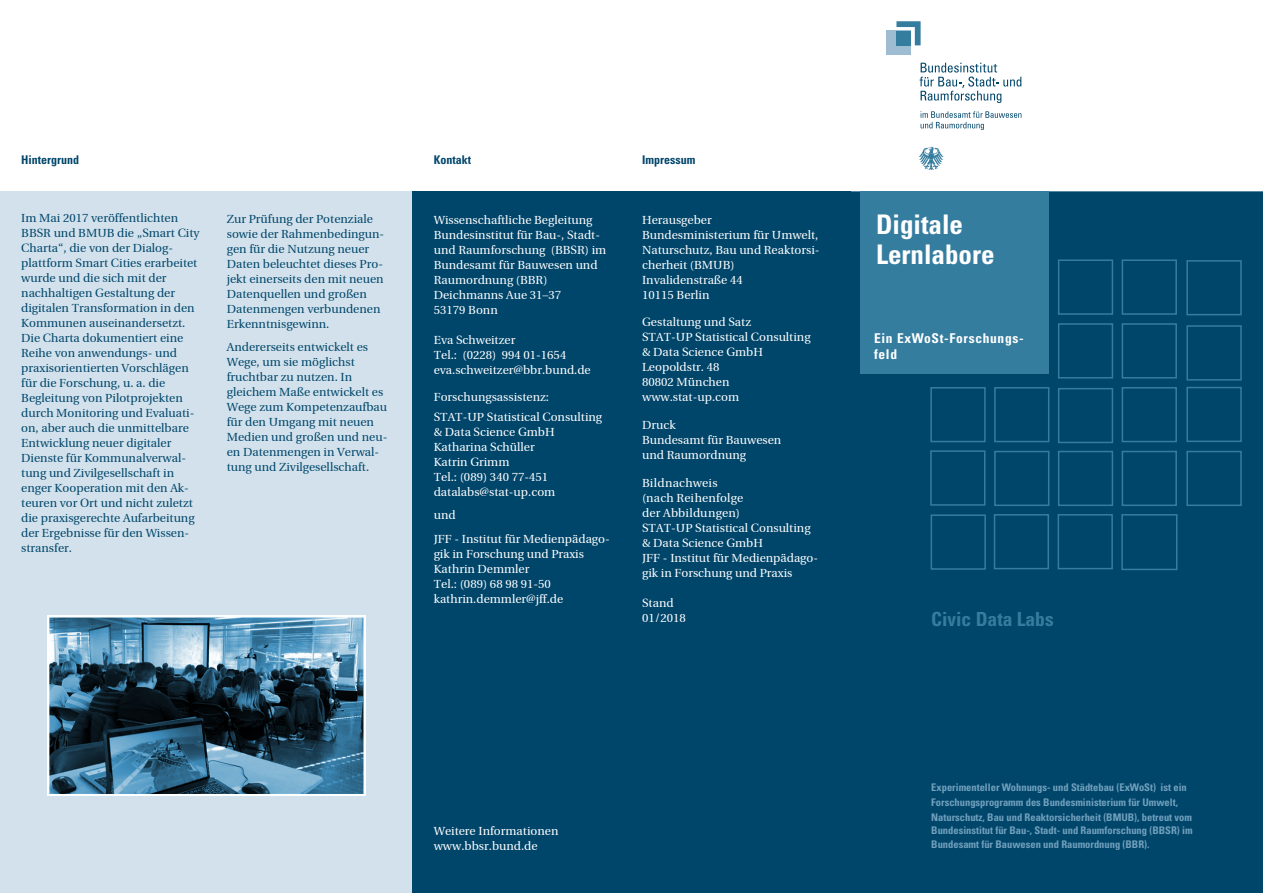
<style>
.page{position:relative;width:1263px;height:893px;background:#fff}
.page>*{position:absolute;margin:0;border:0;box-sizing:border-box;transform-origin:0 0}
.t1{font:700 condensed 27px "Univers LT Std";color:#fff}
.Fließtext{font:700 condensed 19.5px "Univers LT Std";color:#357d9f}
.t2{font:700 condensed 13.5px/16.2px "Univers LT Std";letter-spacing:.05em;color:#fff}
.Fließtext-2{font:12px/15px "Utopia";color:#00466b}
.Fließtext-3{font:12px/15px "Utopia";color:#fff}
.Fließtext-4{font:700 condensed 12px "Univers LT Std";color:#00466b}
.Fließtext-5{font:700 condensed 10.5px/15px "Univers LT Std";color:#72a0bd}
</style>
<div class="page">
<div style="left:850px;top:191px;width:413px;height:702px;background:#00466b"></div>
<div style="left:0;top:191px;width:423px;height:702px;background:#d2e1eb"></div>
<div style="left:412px;top:191px;width:438px;height:702px;background:#00466b"></div>
<div style="left:860px;top:191px;width:188px;height:182px;background:#357d9f"></div>
<div style="left:1058px;top:259px;width:55px;height:56px;border:2px solid #357d9f"></div>
<div style="left:1122px;top:259px;width:55px;height:56px;border:2px solid #357d9f"></div>
<div style="left:1058px;top:323px;width:55px;height:56px;border:2px solid #357d9f"></div>
<div style="left:1122px;top:323px;width:55px;height:56px;border:2px solid #357d9f"></div>
<div style="left:1186px;top:325px;width:56px;height:56px;border:2px solid #357d9f"></div>
<div style="left:930px;top:387px;width:56px;height:55px;border:2px solid #357d9f"></div>
<div style="left:994px;top:387px;width:55px;height:55px;border:2px solid #357d9f"></div>
<div style="left:1058px;top:388px;width:55px;height:55px;border:2px solid #357d9f"></div>
<div style="left:1122px;top:387px;width:55px;height:55px;border:2px solid #357d9f"></div>
<div style="left:1186px;top:387px;width:56px;height:55px;border:2px solid #357d9f"></div>
<div style="left:931px;top:514px;width:55px;height:56px;border:2px solid #357d9f"></div>
<div style="left:994px;top:451px;width:55px;height:55px;border:2px solid #357d9f"></div>
<div style="left:994px;top:514px;width:55px;height:55px;border:2px solid #357d9f"></div>
<div style="left:1057px;top:514px;width:56px;height:55px;border:2px solid #357d9f"></div>
<div style="left:1058px;top:451px;width:55px;height:55px;border:2px solid #357d9f"></div>
<div style="left:1122px;top:451px;width:55px;height:55px;border:2px solid #357d9f"></div>
<div style="left:1121px;top:514px;width:56px;height:56px;border:2px solid #357d9f"></div>
<div style="left:1186px;top:451px;width:56px;height:55px;border:2px solid #357d9f"></div>
<div style="left:930px;top:450px;width:55px;height:56px;border:2px solid #357d9f"></div>
<div style="left:1186px;top:260px;width:56px;height:55px;border:2px solid #357d9f"></div>
<div style="left:887px;top:31px;width:24px;height:24px;background:#9fbdd2"></div>
<svg style="left:896px;top:21px;width:24px;height:24px"></svg>
<svg style="left:919px;top:147px;width:25px;height:23px"></svg>
<svg style="left:920px;top:111px;width:101px;height:19px"></svg>
<svg style="left:919px;top:63px;width:102px;height:40px"></svg>
<img style="left:47px;top:616px;width:318px;height:180px">
<p class="Fließtext-4" style="left:21px;top:153px;width:59px">Hintergrund</p>
<p class="Fließtext-4" style="left:642px;top:152px;width:55px">Impressum</p>
<p class="Fließtext-4" style="left:434px;top:152px;width:39px">Kontakt</p>
<p class="Fließtext-2" style="left:21px;top:210px;width:180px">Im Mai 2017 veröffentlichten<br>BBSR und BMUB die „Smart City<br>Charta“, die von der Dialog&shy;plattform Smart Cities erarbeitet wurde und die sich mit der nachhaltigen Gestaltung der digitalen Transformation in den<br>Kommunen auseinandersetzt.<br>Die Charta dokumentiert eine<br>Reihe von anwendungs- und praxisorientierten Vorschlägen für die Forschung, u. a. die<br>Begleitung von Pilotprojekten durch Monitoring und Evaluati&shy;on, aber auch die unmittelbare<br>Entwicklung neuer digitaler<br>Dienste für Kommunalverwal&shy;tung und Zivilgesellschaft in enger Kooperation mit den Ak&shy;teuren vor Ort und nicht zuletzt die praxisgerechte Aufarbeitung der Ergebnisse für den Wissen&shy;stransfer.</p>
<p class="Fließtext-2" style="left:227px;top:210px;width:159px">Zur Prüfung der Potenziale sowie der Rahmenbedingun&shy;gen für die Nutzung neuer<br>Daten beleuchtet dieses Pro&shy;jekt einerseits den mit neuen<br>Datenquellen und großen<br>Datenmengen verbundenen<br>Erkenntnisgewinn.</p>
<p class="Fließtext-2" style="left:227px;top:339px;width:162px">Andererseits entwickelt es<br>Wege, um sie möglichst fruchtbar zu nutzen. In gleichem Maße entwickelt es<br>Wege zum Kompetenzaufbau für den Umgang mit neuen<br>Medien und großen und neu&shy;en Datenmengen in Verwal&shy;tung und Zivilgesellschaft.</p>
<p class="Fließtext-3" style="left:434px;top:211px;width:160px">Wissenschaftliche Begleitung</p>
<p class="Fließtext-3" style="left:434px;top:226px;width:174px">Bundesinstitut für Bau-, Stadt&shy;und Raumforschung (BBSR) im</p>
<p class="Fließtext-3" style="left:434px;top:256px;width:165px">Bundesamt für Bauwesen und<br>Raumordnung (BBR)</p>
<p class="Fließtext-3" style="left:434px;top:286px;width:129px">Deichmanns Aue 31–37</p>
<p class="Fließtext-3" style="left:434px;top:301px;width:66px">53179 Bonn</p>
<p class="Fließtext-3" style="left:434px;top:331px;width:83px">Eva Schweitzer</p>
<p class="Fließtext-3" style="left:434px;top:346px;width:134px">Tel.: (0228) 994 01-1654</p>
<p class="Fließtext-3" style="left:434px;top:361px;width:159px">eva.schweitzer@bbr.bund.de</p>
<p class="Fließtext-3" style="left:434px;top:389px;width:117px">Forschungsassistenz:</p>
<p class="Fließtext-3" style="left:434px;top:408px;width:170px">STAT-UP Statistical Consulting &amp; Data Science GmbH</p>
<p class="Fließtext-3" style="left:434px;top:438px;width:102px">Katharina Schüller</p>
<p class="Fließtext-3" style="left:434px;top:453px;width:77px">Katrin Grimm</p>
<p class="Fließtext-3" style="left:434px;top:468px;width:116px">Tel.: (089) 340 77-451</p>
<p class="Fließtext-3" style="left:434px;top:483px;width:123px">datalabs@stat-up.com</p>
<p class="Fließtext-3" style="left:434px;top:507px;width:23px">und</p>
<p class="Fließtext-3" style="left:434px;top:530px;width:178px">JFF - Institut für Medienpädago&shy;gik in Forschung und Praxis</p>
<p class="Fließtext-3" style="left:434px;top:560px;width:97px">Kathrin Demmler</p>
<p class="Fließtext-3" style="left:434px;top:575px;width:119px">Tel.: (089) 68 98 91-50</p>
<p class="Fließtext-3" style="left:434px;top:590px;width:131px">kathrin.demmler@jff.de</p>
<p class="Fließtext-3" style="left:642px;top:211px;width:71px">Herausgeber</p>
<p class="Fließtext-3" style="left:642px;top:226px;width:179px">Bundesministerium für Umwelt,<br>Naturschutz, Bau und Reaktorsi&shy;cherheit (BMUB)<br>Invalidenstraße 44</p>
<p class="Fließtext-3" style="left:642px;top:286px;width:69px">10115 Berlin</p>
<p class="Fließtext-3" style="left:642px;top:314px;width:110px">Gestaltung und Satz</p>
<p class="Fließtext-3" style="left:642px;top:329px;width:170px">STAT-UP Statistical Consulting &amp; Data Science GmbH<br>Leopoldstr. 48<br>80802 München www.stat-up.com</p>
<p class="Fließtext-3" style="left:642px;top:417px;width:35px">Druck</p>
<p class="Fließtext-3" style="left:642px;top:432px;width:141px">Bundesamt für Bauwesen und Raumordnung</p>
<p class="Fließtext-3" style="left:642px;top:474px;width:77px">Bildnachweis</p>
<p class="Fließtext-3" style="left:642px;top:489px;width:103px">(nach Reihenfolge der Abbildungen)</p>
<p class="Fließtext-3" style="left:642px;top:519px;width:170px">STAT-UP Statistical Consulting &amp; Data Science GmbH</p>
<p class="Fließtext-3" style="left:642px;top:549px;width:178px">JFF - Institut für Medienpädago&shy;gik in Forschung und Praxis</p>
<p class="Fließtext-3" style="left:642px;top:594px;width:33px">Stand</p>
<p class="Fließtext-3" style="left:642px;top:609px;width:45px">01/2018</p>
<p class="t1" style="left:876px;top:208px;width:89px">Digitale</p>
<p class="t1" style="left:876px;top:238px;width:120px">Lernlabore</p>
<p class="t2" style="left:874px;top:330px;width:151px">Ein ExWoSt-Forschungs&shy;feld</p>
<p class="Fließtext" style="left:931px;top:607px;width:124px">Civic Data Labs</p>
<p class="Fließtext-3" style="left:434px;top:822px;width:126px">Weitere Informationen</p>
<p class="Fließtext-3" style="left:434px;top:837px;width:105px">www.bbsr.bund.de</p>
<p class="Fließtext-5" style="left:931px;top:779px;width:262px">Experimenteller Wohnungs- und Städtebau (ExWoSt) ist ein<br>Forschungsprogramm des Bundesministerium für Umwelt,<br>Naturschutz, Bau und Reaktorsicherheit (BMUB), betreut vom</p>
<p class="Fließtext-5" style="left:931px;top:824px;width:263px;line-height:13.5px">Bundesinstitut für Bau-, Stadt- und Raumforschung (BBSR) im<br>Bundesamt für Bauwesen und Raumordnung (BBR).</p>
</div>
